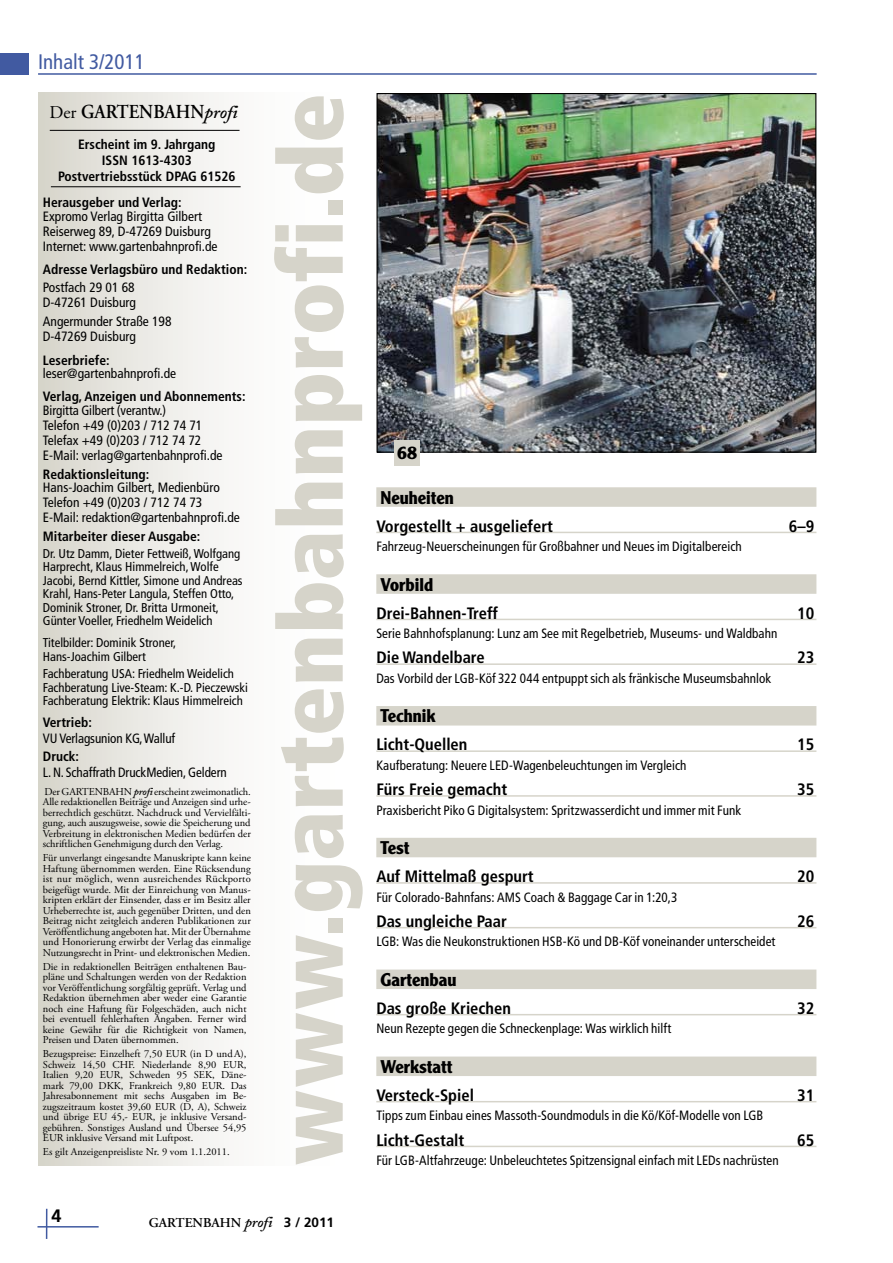
<style>
.page{position:relative;width:893px;height:1263px;background:#fff}
.page>*{position:absolute;margin:0;border:0;box-sizing:border-box;transform-origin:0 0}
.t1{font:900 condensed 90px "Frutiger LT";letter-spacing:.005em;color:#d6d4ca}
.t2{font:condensed 21px "Frutiger LT";color:#415aa1}
.t3{font:600 19.8px "Adobe Garamond Pro";color:#000;scale:.91 1}
.t4{font:700 18px "Clearface Gothic LH";color:#000}
.t5{font:700 18px "Frutiger LT";color:#000}
.t6{font:700 condensed 16.5px "Frutiger LT";color:#000}
.t7{font:condensed 13.5px/15px "Frutiger LT";color:#000}
.t8{font:700 condensed 13.5px/16.2px "Frutiger LT";color:#000;text-align:center}
.t9{font:600 13.5px "Adobe Garamond Pro";color:#000}
.t10{font:condensed 12.75px/13.5px "Frutiger LT";color:#000}
.t11{font:10.5px/10.5px "Adobe Garamond Pro";color:#000;text-align:justify}
.s1{font-weight:400;font-size:18px}
.s2{font-family:"Adobe Caslon";font-style:italic;font-size:18px}
.s3{font-family:"Adobe Caslon";font-weight:600;font-style:italic}
.s4{font-family:"Adobe Caslon";font-style:italic;font-size:15px}
.s5{font-family:"Frutiger LT";font-weight:700}
</style>
<div class="page">
<hr style="left:38px;top:1226px;width:61px;height:1px;background:#415aa1">
<hr style="left:46px;top:1209px;width:1px;height:30px;background:#415aa1">
<div style="left:0;top:53px;width:29px;height:22px;background:#415aa1"></div>
<hr style="left:38px;top:73px;width:779px;height:2px;background:#415aa1">
<div style="left:38px;top:93px;width:323px;height:1072px;background:linear-gradient(to right,#dbdad1,#fff)"></div>
<div style="left:376px;top:487px;width:440px;height:20px;background:#d6d4ca"></div>
<hr style="left:376px;top:532px;width:440px;height:1px;background:#d6d4ca">
<div style="left:376px;top:574px;width:440px;height:20px;background:#d6d4ca"></div>
<hr style="left:376px;top:619px;width:440px;height:1px;background:#d6d4ca">
<hr style="left:376px;top:663px;width:440px;height:2px;background:#d6d4ca">
<div style="left:376px;top:706px;width:440px;height:19px;background:#d6d4ca"></div>
<hr style="left:376px;top:750px;width:440px;height:2px;background:#d6d4ca">
<hr style="left:376px;top:795px;width:440px;height:2px;background:#d6d4ca">
<div style="left:376px;top:838px;width:440px;height:19px;background:#d6d4ca"></div>
<hr style="left:376px;top:882px;width:440px;height:2px;background:#d6d4ca">
<hr style="left:376px;top:927px;width:440px;height:1px;background:#d6d4ca">
<div style="left:376px;top:969px;width:440px;height:20px;background:#d6d4ca"></div>
<hr style="left:376px;top:1014px;width:440px;height:1px;background:#d6d4ca">
<div style="left:376px;top:1056px;width:440px;height:20px;background:#d6d4ca"></div>
<hr style="left:376px;top:1101px;width:440px;height:1px;background:#d6d4ca">
<hr style="left:376px;top:1146px;width:440px;height:1px;background:#d6d4ca">
<hr style="left:50px;top:130px;width:190px;height:1px;background:#000">
<hr style="left:51px;top:186px;width:190px;height:1px;background:#000">
<img style="left:378px;top:95px;width:436px;height:356px">
<div style="left:394px;top:440px;width:26px;height:25px;background:#d6d4ca"></div>
<h2 class="t2" style="left:38px;top:49px;width:108px">Inhalt 3/2011</h2>
<h3 class="t3" style="left:50px;top:101px;width:208px"><span class="s1">Der</span> GARTENBAHN<span class="s2">profi</span></h3>
<h1 class="t1" style="left:256px;top:1165px;width:1073px;rotate:-90deg">www.gartenbahnprofi.de</h1>
<p class="t8" style="left:58px;top:136px;width:179px">Erscheint im 9. Jahrgang<br>ISSN 1613-4303<br>Postvertriebsstück DPAG 61526</p>
<p class="t8" style="left:43px;top:195px;width:140px">Herausgeber und Verlag:</p>
<p class="t7" style="left:43px;top:209px;width:176px">Expromo Verlag Birgitta Gilbert<br>Reiserweg 89, D-47269 Duisburg<br>Internet: www.gartenbahnprofi.de</p>
<p class="t8" style="left:43px;top:261px;width:206px">Adresse Verlagsbüro und Redaktion:</p>
<p class="t7" style="left:43px;top:280px;width:95px">Postfach 29 01 68<br>D-47261 Duisburg</p>
<p class="t7" style="left:43px;top:314px;width:130px">Angermunder Straße 198<br>D-47269 Duisburg</p>
<p class="t8" style="left:43px;top:352px;width:68px">Leserbriefe:</p>
<p class="t7" style="left:43px;top:366px;width:135px">leser@gartenbahnprofi.de</p>
<p class="t8" style="left:43px;top:388px;width:204px">Verlag, Anzeigen und Abonnements:</p>
<p class="t7" style="left:43px;top:403px;width:181px">Birgitta Gilbert (verantw.)<br>Telefon +49 (0)203 / 712 74 71<br>Telefax +49 (0)203 / 712 74 72<br>E-Mail: verlag@gartenbahnprofi.de</p>
<p class="t8" style="left:43px;top:466px;width:108px">Redaktionsleitung:</p>
<p class="t7" style="left:43px;top:480px;width:198px">Hans-Joachim Gilbert, Medienbüro<br>Telefon +49 (0)203 / 712 74 73<br>E-Mail: redaktion@gartenbahnprofi.de</p>
<p class="t8" style="left:43px;top:528px;width:159px">Mitarbeiter dieser Ausgabe:</p>
<p class="t10" style="left:43px;top:546px;width:201px">Dr. Utz Damm, Dieter Fettweiß, Wolfgang Harprecht, Klaus Himmelreich, Wolfe Jacobi, Bernd Kittler, Simone und Andreas Krahl, Hans-Peter Langula, Steffen Otto, Dominik Stroner, Dr. Britta Urmoneit, Günter Voeller, Friedhelm Weidelich</p>
<p class="t10" style="left:43px;top:636px;width:135px">Titelbilder: Dominik Stroner,<br>Hans-Joachim Gilbert</p>
<p class="t10" style="left:43px;top:667px;width:207px">Fachberatung USA: Friedhelm Weidelich<br>Fachberatung Live-Steam: K.-D. Pieczewski<br>Fachberatung Elektrik: Klaus Himmelreich</p>
<p class="t8" style="left:43px;top:714px;width:51px">Vertrieb:</p>
<p class="t7" style="left:43px;top:731px;width:134px">VU Verlagsunion KG, Walluf</p>
<p class="t8" style="left:43px;top:748px;width:38px">Druck:</p>
<p class="t7" style="left:43px;top:765px;width:185px">L. N. Schaffrath DruckMedien, Geldern</p>
<p class="t11" style="left:43px;top:786px;width:210px">Der GARTENBAHN <span class="s3">profi</span> erscheint zweimonatlich.<br>Alle redaktionellen Beiträge und Anzeigen sind urhe&shy;berrechtlich geschützt. Nachdruck und Vervielfälti&shy;gung, auch auszugsweise, sowie die Speicherung und Verbreitung in elektronischen Medien bedürfen der schriftlichen Genehmigung durch den Verlag.</p>
<p class="t11" style="left:43px;top:853px;width:210px">Für unverlangt eingesandte Manuskripte kann keine Haftung übernommen werden. Eine Rücksendung ist nur möglich, wenn ausreichendes Rückporto beigefügt wurde. Mit der Einreichung von Manus&shy;kripten erklärt der Einsender, dass er im Besitz aller Urheberrechte ist, auch gegenüber Dritten, und den Beitrag nicht zeitgleich anderen Publikationen zur Veröffentlichung angeboten hat. Mit der Übernahme und Honorierung erwirbt der Verlag das einmalige Nutzungsrecht in Print- und elektronischen Medien.</p>
<p class="t11" style="left:43px;top:961px;width:205px">Die in redaktionellen Beiträgen enthaltenen Bau&shy;pläne und Schaltungen werden von der Redaktion vor Veröffentlichung sorgfältig geprüft. Verlag und Redaktion übernehmen aber weder eine Garantie noch eine Haftung für Folgeschäden, auch nicht bei eventuell fehlerhaften Angaben. Ferner wird keine Gewähr für die Richtigkeit von Namen, Preisen und Daten übernommen.</p>
<p class="t11" style="left:43px;top:1049px;width:205px">Bezugspreise: Einzelheft 7,50 EUR (in D undA), Schweiz 14,50 CHF. Niederlande 8,90 EUR, Italien 9,20 EUR, Schweden 95 SEK, Däne&shy;mark 79,00 DKK, Frankreich 9,80 EUR. Das Jahresabonnement mit sechs Ausgaben im Be&shy;zugszeitraum kostet 39,60 EUR (D, A), Schweiz und übrige EU 45,- EUR, je inklusive Versand&shy;gebühren. Sonstiges Ausland und Übersee 54,95<br>EUR inklusive Versand mit Luftpost.</p>
<p class="t11" style="left:43px;top:1147px;width:188px">Es gilt Anzeigenpreisliste Nr. 9 vom 1.1.2011.</p>
<h3 class="t4" style="left:397px;top:442px;width:22px">68</h3>
<h3 class="t4" style="left:381px;top:487px;width:75px">Neuheiten</h3>
<h3 class="t6" style="left:376px;top:516px;width:178px">Vorgestellt + ausgeliefert</h3>
<h3 class="t6" style="left:789px;top:516px;width:27px">6–9</h3>
<p class="t7" style="left:376px;top:539px;width:367px">Fahrzeug-Neuerscheinungen für Großbahner und Neues im Digitalbereich</p>
<h3 class="t4" style="left:381px;top:574px;width:54px">Vorbild</h3>
<h3 class="t6" style="left:376px;top:603px;width:123px">Drei-Bahnen-Treff</h3>
<h3 class="t6" style="left:797px;top:603px;width:19px">10</h3>
<p class="t7" style="left:376px;top:626px;width:403px">Serie Bahnhofsplanung: Lunz am See mit Regelbetrieb, Museums- und Waldbahn</p>
<h3 class="t6" style="left:376px;top:648px;width:110px">Die Wandelbare</h3>
<h3 class="t6" style="left:797px;top:648px;width:19px">23</h3>
<p class="t7" style="left:376px;top:671px;width:396px">Das Vorbild der LGB-Köf 322 044 entpuppt sich als fränkische Museumsbahnlok</p>
<h3 class="t4" style="left:381px;top:706px;width:56px">Technik</h3>
<h3 class="t6" style="left:376px;top:735px;width:93px">Licht-Quellen</h3>
<h3 class="t6" style="left:797px;top:735px;width:19px">15</h3>
<p class="t7" style="left:376px;top:758px;width:312px">Kaufberatung: Neuere LED-Wagenbeleuchtungen im Vergleich</p>
<h3 class="t6" style="left:376px;top:780px;width:132px">Fürs Freie gemacht</h3>
<h3 class="t6" style="left:797px;top:780px;width:19px">35</h3>
<p class="t7" style="left:376px;top:803px;width:366px">Praxisbericht Piko G Digitalsystem: Spritzwasserdicht und immer mit Funk</p>
<h3 class="t4" style="left:381px;top:837px;width:30px">Test</h3>
<h3 class="t6" style="left:376px;top:867px;width:159px">Auf Mittelmaß gespurt</h3>
<h3 class="t6" style="left:797px;top:867px;width:19px">20</h3>
<p class="t7" style="left:376px;top:889px;width:303px">Für Colorado-Bahnfans: AMS Coach &amp; Baggage Car in 1:20,3</p>
<h3 class="t6" style="left:376px;top:911px;width:132px">Das ungleiche Paar</h3>
<h3 class="t6" style="left:797px;top:911px;width:19px">26</h3>
<p class="t7" style="left:376px;top:934px;width:401px">LGB: Was die Neukonstruktionen HSB-Kö und DB-Köf voneinander unterscheidet</p>
<h3 class="t4" style="left:381px;top:969px;width:77px">Gartenbau</h3>
<h3 class="t6" style="left:376px;top:998px;width:136px">Das große Kriechen</h3>
<h3 class="t6" style="left:797px;top:998px;width:19px">32</h3>
<p class="t7" style="left:376px;top:1021px;width:296px">Neun Rezepte gegen die Schneckenplage: Was wirklich hilft</p>
<h3 class="t4" style="left:381px;top:1056px;width:74px">Werkstatt</h3>
<h3 class="t6" style="left:376px;top:1085px;width:99px">Versteck-Spiel</h3>
<h3 class="t6" style="left:797px;top:1085px;width:19px">31</h3>
<p class="t7" style="left:376px;top:1108px;width:389px">Tipps zum Einbau eines Massoth-Soundmoduls in die Kö/Köf-Modelle von LGB</p>
<h3 class="t6" style="left:376px;top:1130px;width:90px">Licht-Gestalt</h3>
<h3 class="t6" style="left:797px;top:1130px;width:19px">65</h3>
<p class="t7" style="left:376px;top:1153px;width:404px">Für LGB-Altfahrzeuge: Unbeleuchtetes Spitzensignal einfach mit LEDs nachrüsten</p>
<h3 class="t5" style="left:51px;top:1205px;width:12px">4</h3>
<p class="t9" style="left:149px;top:1214px;width:187px">GARTENBAHN <span class="s4">profi</span> <span class="s5">3 / 2011</span></p>
</div>
